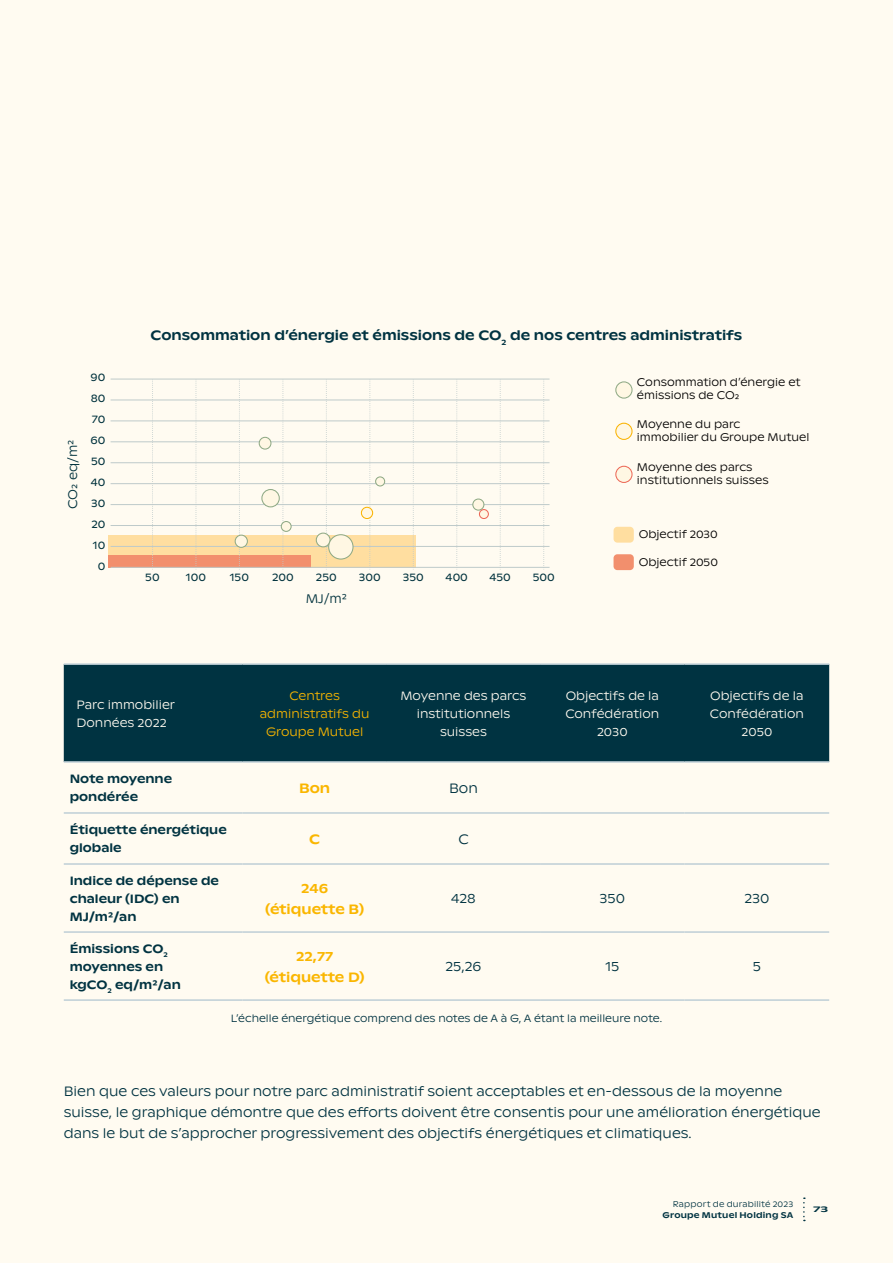
<style>
.page{position:relative;width:893px;height:1263px;background:#fffbf1}
.page>*{position:absolute;margin:0;border:0;box-sizing:border-box;transform-origin:0 0}
.t1{font:300 13.5px/21px "ABC Ginto Nord";color:#003341}
.t2{font:500 13.5px "ABC Ginto Nord";color:#003341}
.t3{font:500 13.5px/21px "ABC Ginto Nord";color:#fab600;text-align:center}
.t4{font:300 12.45px "ABC Ginto Nord";color:#003341}
.t5{font:300 12px/18px "ABC Ginto Nord";color:#fffbf1;text-align:center}
.t6{font:500 12px/18px "ABC Ginto Nord";color:#003341}
.t7{font:300 12px/18px "ABC Ginto Nord";color:#fab600;text-align:center}
.t8{font:300 10.95px/13.2px "ABC Ginto Nord";color:#000}
.t9{font:10.95px "ABC Ginto Nord";color:#003341}
.t10{font:300 10.5px "ABC Ginto Nord";color:#003341}
.t11{font:300 8.25px "ABC Ginto Nord";letter-spacing:.02em;color:#003341}
.t12{font:500 8.25px "ABC Ginto Nord";letter-spacing:.025em;color:#003341}
.t13{font:500 8.25px "ABC Ginto Nord";letter-spacing:.025em;color:#003341;scale:1.5 1}
</style>
<div class="page">
<div style="left:64px;top:665px;width:765px;height:96px;background:#003341"></div>
<hr style="left:64px;top:663px;width:178px;height:2px;background:#beced6">
<hr style="left:242px;top:663px;width:145px;height:2px;background:#beced6">
<hr style="left:387px;top:663px;width:153px;height:2px;background:#beced6">
<hr style="left:540px;top:663px;width:145px;height:2px;background:#beced6">
<hr style="left:685px;top:663px;width:144px;height:2px;background:#beced6">
<hr style="left:64px;top:761px;width:178px;height:2px;background:#beced6">
<hr style="left:242px;top:761px;width:145px;height:2px;background:#beced6">
<hr style="left:387px;top:761px;width:153px;height:2px;background:#beced6">
<hr style="left:540px;top:761px;width:145px;height:2px;background:#beced6">
<hr style="left:685px;top:761px;width:144px;height:2px;background:#beced6">
<hr style="left:64px;top:812px;width:178px;height:2px;background:#beced6">
<hr style="left:242px;top:812px;width:145px;height:2px;background:#beced6">
<hr style="left:387px;top:812px;width:153px;height:2px;background:#beced6">
<hr style="left:540px;top:812px;width:145px;height:2px;background:#beced6">
<hr style="left:685px;top:812px;width:144px;height:2px;background:#beced6">
<hr style="left:64px;top:863px;width:178px;height:2px;background:#beced6">
<hr style="left:242px;top:863px;width:145px;height:2px;background:#beced6">
<hr style="left:387px;top:863px;width:153px;height:2px;background:#beced6">
<hr style="left:540px;top:863px;width:145px;height:2px;background:#beced6">
<hr style="left:685px;top:863px;width:144px;height:2px;background:#beced6">
<hr style="left:64px;top:931px;width:178px;height:2px;background:#beced6">
<hr style="left:242px;top:931px;width:145px;height:2px;background:#beced6">
<hr style="left:387px;top:931px;width:153px;height:2px;background:#beced6">
<hr style="left:540px;top:931px;width:145px;height:2px;background:#beced6">
<hr style="left:685px;top:931px;width:144px;height:2px;background:#beced6">
<hr style="left:64px;top:999px;width:178px;height:2px;background:#beced6">
<hr style="left:242px;top:999px;width:145px;height:2px;background:#beced6">
<hr style="left:387px;top:999px;width:153px;height:2px;background:#beced6">
<hr style="left:540px;top:999px;width:145px;height:2px;background:#beced6">
<hr style="left:685px;top:999px;width:144px;height:2px;background:#beced6">
<div style="left:108px;top:535px;width:307px;height:32px;background:#ffdea0"></div>
<div style="left:108px;top:555px;width:203px;height:12px;background:#f28f6d"></div>
<hr style="left:111px;top:567px;width:438px;height:1px;background:#beced6">
<hr style="left:111px;top:546px;width:438px;height:1px;background:#beced6">
<hr style="left:111px;top:525px;width:438px;height:1px;background:#beced6">
<hr style="left:111px;top:504px;width:438px;height:1px;background:#beced6">
<svg style="left:152px;top:380px;width:1px;height:190px"></svg>
<svg style="left:196px;top:381px;width:1px;height:189px"></svg>
<svg style="left:239px;top:380px;width:1px;height:190px"></svg>
<svg style="left:283px;top:381px;width:1px;height:187px"></svg>
<svg style="left:326px;top:380px;width:1px;height:190px"></svg>
<svg style="left:369px;top:381px;width:1px;height:189px"></svg>
<svg style="left:413px;top:380px;width:1px;height:190px"></svg>
<svg style="left:456px;top:380px;width:1px;height:190px"></svg>
<svg style="left:500px;top:380px;width:1px;height:190px"></svg>
<svg style="left:543px;top:380px;width:1px;height:190px"></svg>
<hr style="left:111px;top:483px;width:438px;height:1px;background:#beced6">
<hr style="left:111px;top:462px;width:438px;height:1px;background:#beced6">
<hr style="left:111px;top:441px;width:438px;height:1px;background:#beced6">
<hr style="left:111px;top:421px;width:438px;height:1px;background:#beced6">
<hr style="left:111px;top:400px;width:438px;height:1px;background:#beced6">
<hr style="left:111px;top:379px;width:438px;height:1px;background:#beced6">
<svg style="left:235px;top:535px;width:12px;height:12px"></svg>
<div style="left:235px;top:535px;width:13px;height:13px;border:1px solid #8eac8c;border-radius:50%"></div>
<svg style="left:281px;top:521px;width:10px;height:10px"></svg>
<div style="left:281px;top:521px;width:11px;height:11px;border:1px solid #8eac8c;border-radius:50%"></div>
<svg style="left:262px;top:489px;width:17px;height:18px"></svg>
<div style="left:261px;top:489px;width:19px;height:18px;border:1px solid #8eac8c;border-radius:50%"></div>
<svg style="left:259px;top:437px;width:12px;height:12px"></svg>
<div style="left:259px;top:437px;width:12px;height:13px;border:1px solid #8eac8c;border-radius:50%"></div>
<div style="left:316px;top:533px;width:14px;height:14px;background:#fff7e3;border-radius:50%"></div>
<div style="left:316px;top:533px;width:15px;height:14px;border:1px solid #8eac8c;border-radius:50%"></div>
<svg style="left:329px;top:535px;width:24px;height:24px"></svg>
<div style="left:328px;top:534px;width:26px;height:26px;border:1px solid #8eac8c;border-radius:50%"></div>
<div style="left:376px;top:477px;width:9px;height:9px;background:#fff7e3;border-radius:50%"></div>
<div style="left:375px;top:476px;width:10px;height:10px;border:1px solid #8eac8c;border-radius:50%"></div>
<svg style="left:473px;top:499px;width:11px;height:11px"></svg>
<div style="left:472px;top:498px;width:12px;height:13px;border:1px solid #8eac8c;border-radius:50%"></div>
<svg style="left:361px;top:507px;width:12px;height:11px"></svg>
<div style="left:361px;top:507px;width:12px;height:12px;border:1px solid #fab600;border-radius:50%"></div>
<svg style="left:479px;top:510px;width:9px;height:8px"></svg>
<div style="left:479px;top:509px;width:10px;height:10px;border:1px solid #ed6a5c;border-radius:50%"></div>
<svg style="left:616px;top:382px;width:16px;height:16px"></svg>
<div style="left:615px;top:381px;width:17px;height:18px;border:1px solid #8eac8c;border-radius:50%"></div>
<svg style="left:616px;top:423px;width:16px;height:16px"></svg>
<div style="left:615px;top:423px;width:17px;height:17px;border:1px solid #fab600;border-radius:50%"></div>
<svg style="left:616px;top:466px;width:16px;height:16px"></svg>
<div style="left:615px;top:466px;width:17px;height:17px;border:1px solid #ed6a5c;border-radius:50%"></div>
<div style="left:613px;top:527px;width:21px;height:16px;background:#ffdea0;border-radius:4px"></div>
<div style="left:613px;top:554px;width:21px;height:16px;background:#f28f6d;border-radius:4px"></div>
<svg style="left:803px;top:1197px;width:2px;height:24px"></svg>
<p class="t4" style="left:65px;top:509px;width:71px;rotate:-90deg">CO2 eq/m²</p>
<p class="t9" style="left:91px;top:371px;width:16px">90</p>
<p class="t9" style="left:91px;top:392px;width:16px">80</p>
<p class="t9" style="left:92px;top:413px;width:15px">70</p>
<p class="t9" style="left:90px;top:434px;width:16px">60</p>
<p class="t9" style="left:91px;top:455px;width:16px">50</p>
<p class="t9" style="left:91px;top:475px;width:16px">40</p>
<p class="t9" style="left:91px;top:496px;width:16px">30</p>
<p class="t9" style="left:91px;top:517px;width:16px">20</p>
<p class="t9" style="left:93px;top:538px;width:14px">10</p>
<p class="t9" style="left:98px;top:559px;width:9px">0</p>
<p class="t2" style="left:151px;top:327px;width:593px">Consommation d’énergie et émissions de CO<sub>2</sub> de nos centres administratifs</p>
<p class="t8" style="left:637px;top:376px;width:165px">Consommation d’énergie et émissions de CO2</p>
<p class="t8" style="left:637px;top:417px;width:174px">Moyenne du parc<br>immobilier du Groupe Mutuel</p>
<p class="t8" style="left:637px;top:460px;width:133px">Moyenne des parcs institutionnels suisses</p>
<p class="t9" style="left:145px;top:570px;width:16px">50</p>
<p class="t9" style="left:186px;top:570px;width:22px">100</p>
<p class="t9" style="left:230px;top:570px;width:21px">150</p>
<p class="t9" style="left:272px;top:570px;width:23px">200</p>
<p class="t9" style="left:316px;top:570px;width:22px">250</p>
<p class="t9" style="left:359px;top:570px;width:23px">300</p>
<p class="t9" style="left:403px;top:570px;width:22px">350</p>
<p class="t9" style="left:446px;top:570px;width:24px">400</p>
<p class="t9" style="left:490px;top:570px;width:23px">450</p>
<p class="t9" style="left:533px;top:570px;width:24px">500</p>
<p class="t4" style="left:306px;top:591px;width:43px">MJ/m²</p>
<p class="t8" style="left:639px;top:528px;width:81px">Objectif 2030</p>
<p class="t8" style="left:639px;top:555px;width:81px">Objectif 2050</p>
<p class="t5" style="left:77px;top:695px;width:100px;text-align:left">Parc immobilier<br>Données 2022</p>
<p class="t7" style="left:260px;top:686px;width:111px">Centres administratifs du<br>Groupe Mutuel</p>
<p class="t5" style="left:401px;top:686px;width:127px">Moyenne des parcs institutionnels suisses</p>
<p class="t5" style="left:565px;top:686px;width:95px">Objectifs de la<br>Confédération<br>2030</p>
<p class="t5" style="left:710px;top:686px;width:95px">Objectifs de la<br>Confédération<br>2050</p>
<p class="t6" style="left:70px;top:770px;width:104px">Note moyenne pondérée</p>
<p class="t3" style="left:299px;top:777px;width:33px">Bon</p>
<p class="t1" style="left:449px;top:777px;width:30px">Bon</p>
<p class="t6" style="left:70px;top:821px;width:158px">Étiquette énergétique globale</p>
<p class="t3" style="left:309px;top:828px;width:12px">C</p>
<p class="t1" style="left:458px;top:828px;width:12px">C</p>
<p class="t6" style="left:70px;top:871px;width:151px">Indice de dépense de chaleur (IDC) en<br>MJ/m²/an</p>
<p class="t3" style="left:265px;top:877px;width:101px">246 (étiquette B)</p>
<p class="t1" style="left:451px;top:888px;width:26px">428</p>
<p class="t1" style="left:600px;top:888px;width:27px">350</p>
<p class="t1" style="left:744px;top:888px;width:27px">230</p>
<p class="t6" style="left:70px;top:939px;width:113px">Émissions CO<sub>2 </sub>moyennes en kgCO<sub>2</sub> eq/m²/an</p>
<p class="t3" style="left:265px;top:945px;width:102px">22,77 (étiquette D)</p>
<p class="t1" style="left:445px;top:956px;width:37px">25,26</p>
<p class="t1" style="left:605px;top:956px;width:15px">15</p>
<p class="t1" style="left:753px;top:956px;width:10px">5</p>
<p class="t10" style="left:231px;top:1012px;width:433px">L’échelle énergétique comprend des notes de A à G, A étant la meilleure note.</p>
<p class="t1" style="left:64px;top:1080px;width:758px">Bien que ces valeurs pour notre parc administratif soient acceptables et en-dessous de la moyenne suisse, le graphique démontre que des efforts doivent être consentis pour une amélioration énergétique dans le but de s’approcher progressivement des objectifs énergétiques et climatiques.</p>
<p class="t11" style="left:673px;top:1199px;width:122px">Rapport de durabilité 2023</p>
<p class="t12" style="left:662px;top:1209px;width:132px">Groupe Mutuel Holding SA</p>
<p class="t13" style="left:813px;top:1204px;width:12px">73</p>
</div>
